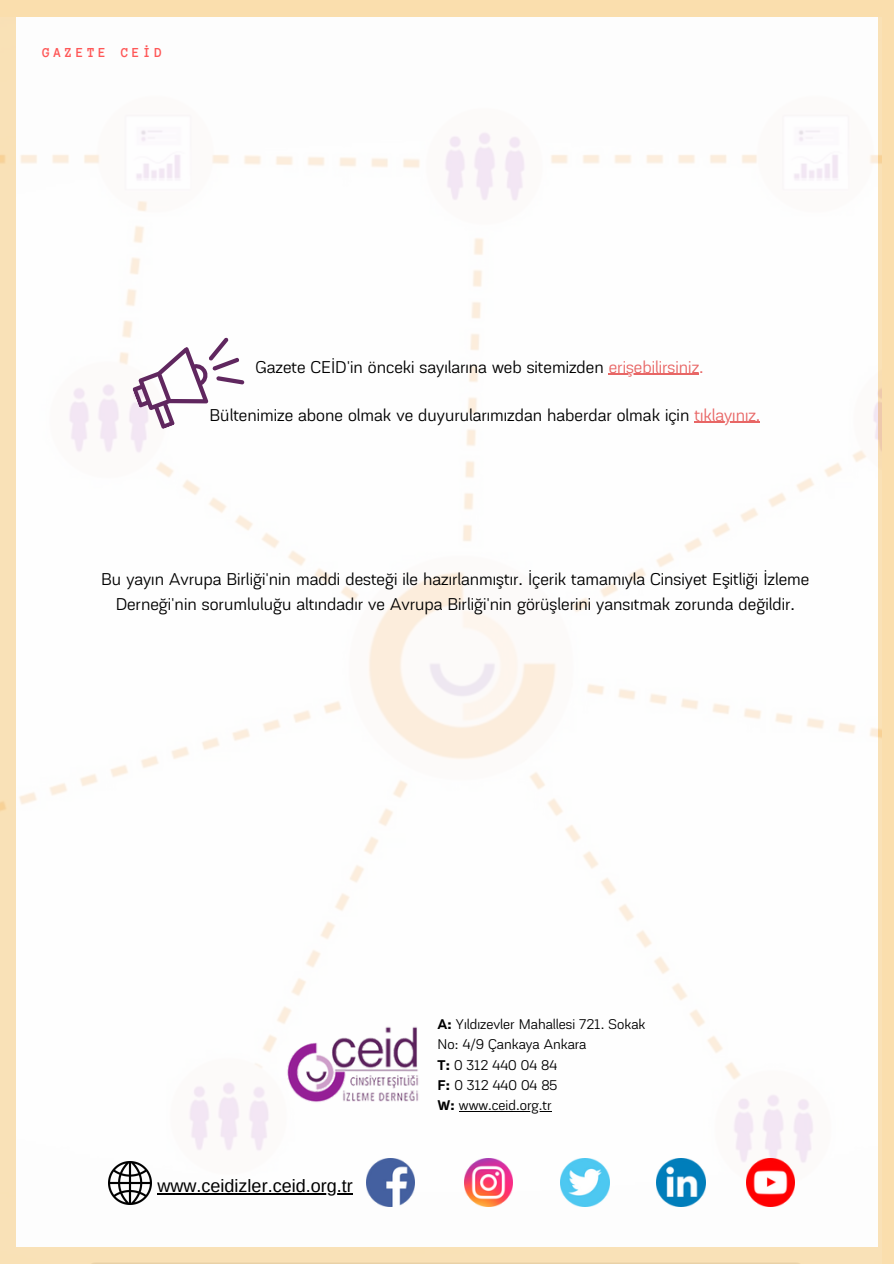
<style>
.page{position:relative;width:894px;height:1264px;background:#fff}
.page>*{position:absolute;margin:0;border:0;box-sizing:border-box;transform-origin:0 0}
.t1{font:18px/24.8px "Akzentica 4 F";color:#000;text-align:center}
.t2{font:18px "Arimo";color:#000}
.t3{font:14.85px "Akzentica 4 F";color:#000}
.t4{font:700 14.1px "Anonymous Pro";letter-spacing:.25em;color:#ff5757}
.s1{color:#e86665}
.s2{font-weight:700}
</style>
<div class="page">
<div style="left:0;top:0;width:893px;height:1263px;background:#fadead"></div>
<div style="left:0;top:18px;width:881px;height:1229px;background:#fefefe"></div>
<img style="left:283px;top:1018px;width:139px;height:88px">
<img style="left:464px;top:1158px;width:48px;height:48px">
<img style="left:746px;top:1158px;width:48px;height:48px">
<img style="left:656px;top:1158px;width:49px;height:48px">
<img style="left:366px;top:1158px;width:48px;height:48px">
<img style="left:108px;top:1161px;width:43px;height:43px">
<img style="left:560px;top:1158px;width:49px;height:48px">
<svg style="left:125px;top:337px;width:120px;height:97px;background:#e5dce5"></svg>
<hr style="left:459px;top:1111px;width:92px;height:1px;background:#000">
<hr style="left:157px;top:1193px;width:196px;height:1px;background:#000">
<hr style="left:608px;top:374px;width:91px;height:1px;background:#e86665">
<hr style="left:694px;top:422px;width:66px;height:1px;background:#e86665">
<p class="t4" style="left:43px;top:45px;width:121px">GAZETE CEİD</p>
<p class="t1" style="left:255px;top:356px;width:449px">Gazete CEİD'in önceki sayılarına web sitemizden <span class="s1">erişebilirsiniz.</span></p>
<p class="t1" style="left:209px;top:404px;width:552px">Bültenimize abone olmak ve duyurularımızdan haberdar olmak için <span class="s1">tıklayınız.</span></p>
<p class="t1" style="left:101px;top:569px;width:709px">Bu yayın Avrupa Birliği'nin maddi desteği ile hazırlanmıştır. İçerik tamamıyla Cinsiyet Eşitliği İzleme<br>Derneği'nin sorumluluğu altındadır ve Avrupa Birliği'nin görüşlerini yansıtmak zorunda değildir.</p>
<p class="t2" style="left:157px;top:1175px;width:197px">www.ceidizler.ceid.org.tr</p>
<p class="t3" style="left:437px;top:1018px;width:209px"><span class="s2">A:</span> Yıldızevler Mahallesi 721. Sokak</p>
<p class="t3" style="left:437px;top:1038px;width:150px">No: 4/9 Çankaya Ankara</p>
<p class="t3" style="left:437px;top:1059px;width:121px"><span class="s2">T:</span> 0 312 440 04 84</p>
<p class="t3" style="left:437px;top:1079px;width:121px"><span class="s2">F:</span> 0 312 440 04 85</p>
<p class="t3" style="left:437px;top:1099px;width:115px"><span class="s2">W:</span> www.ceid.org.tr</p>
</div>
